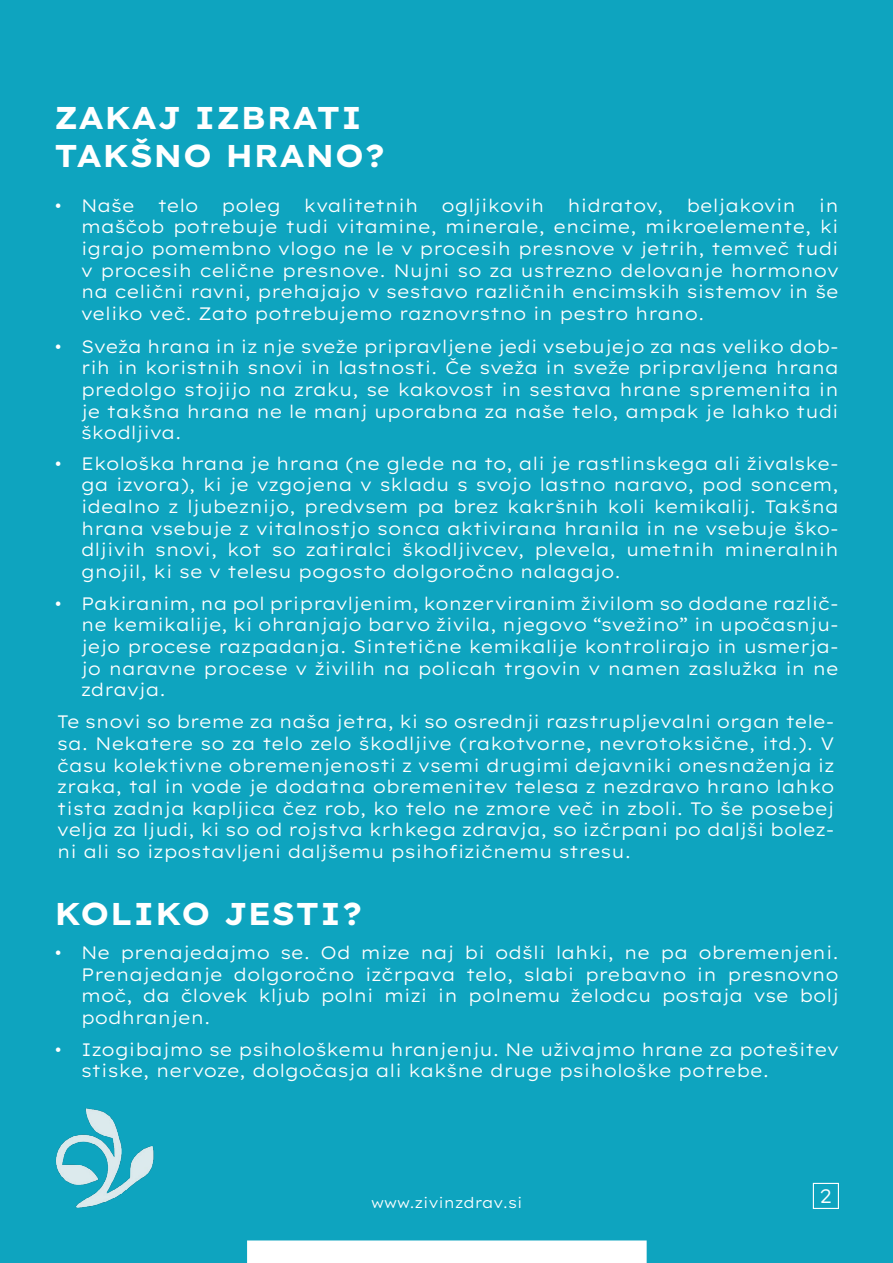
<style>
.page{position:relative;width:893px;height:1263px;background:#0ea4bf}
.page>*{position:absolute;margin:0;border:0;box-sizing:border-box;transform-origin:0 0}
.t1{font:700 31.5px/37.8px "Lexend Exa";color:#fff}
.t2{font:300 19.5px "Lexend Exa";color:#fff}
.t3{font:300 18px/21.6px "Lexend Exa";color:#fff;text-align:justify}
.t4{font:300 15px "Lexend Exa";color:#fff}
</style>
<div class="page">
<div style="left:247px;top:1240px;width:400px;height:23px;background:#fff"></div>
<img style="left:56px;top:1108px;width:98px;height:100px">
<div style="left:813px;top:1183px;width:26px;height:26px;border:1px solid #fff"></div>
<h1 class="t1" style="left:54px;top:97px;width:333px">ZAKAJ IZBRATI<br>TAKŠNO HRANO?</h1>
<p class="t3" style="left:54px;top:193px;width:82px">• Naše</p>
<p class="t3" style="left:158px;top:193px;width:42px">telo</p>
<p class="t3" style="left:222px;top:193px;width:61px">poleg</p>
<p class="t3" style="left:304px;top:193px;width:116px">kvalitetnih</p>
<p class="t3" style="left:441px;top:193px;width:105px">ogljikovih</p>
<p class="t3" style="left:568px;top:193px;width:97px">hidratov,</p>
<p class="t3" style="left:686px;top:193px;width:111px">beljakovin</p>
<p class="t3" style="left:81px;top:193px;width:759px;text-indent:738px">in maščob potrebuje tudi vitamine, minerale, encime, mikroelemente, ki igrajo pomembno vlogo ne le v procesih presnove v jetrih, temveč tudi v procesih celične presnove. Nujni so za ustrezno delovanje hormonov na celični ravni, prehajajo v sestavo različnih encimskih sistemov in še veliko več. Zato potrebujemo raznovrstno in pestro hrano.</p>
<p class="t3" style="left:81px;top:334px;width:759px;text-indent:-27px">• Sveža hrana in iz nje sveže pripravljene jedi vsebujejo za nas veliko dob&shy;rih in koristnih snovi in lastnosti. Če sveža in sveže pripravljena hrana predolgo stojijo na zraku, se kakovost in sestava hrane spremenita in je takšna hrana ne le manj uporabna za naše telo, ampak je lahko tudi škodljiva.</p>
<p class="t3" style="left:81px;top:451px;width:759px;text-indent:-27px">• Ekološka hrana je hrana (ne glede na to, ali je rastlinskega ali živalske&shy;ga izvora), ki je vzgojena v skladu s svojo lastno naravo, pod soncem, idealno z ljubeznijo, predvsem pa brez kakršnih koli kemikalij. Takšna hrana vsebuje z vitalnostjo sonca aktivirana hranila in ne vsebuje ško&shy;dljivih snovi, kot so zatiralci škodljivcev, plevela, umetnih mineralnih gnojil, ki se v telesu pogosto dolgoročno nalagajo.</p>
<p class="t3" style="left:81px;top:591px;width:759px;text-indent:-27px">• Pakiranim, na pol pripravljenim, konzerviranim živilom so dodane različ&shy;ne kemikalije, ki ohranjajo barvo živila, njegovo “svežino” in upočasnju&shy;jejo procese razpadanja. Sintetične kemikalije kontrolirajo in usmerja&shy;jo naravne procese v živilih na policah trgovin v namen zaslužka in ne zdravja.</p>
<p class="t3" style="left:57px;top:710px;width:779px">Te snovi so breme za naša jetra, ki so osrednji razstrupljevalni organ tele&shy;sa. Nekatere so za telo zelo škodljive (rakotvorne, nevrotoksične, itd.). V času kolektivne obremenjenosti z vsemi drugimi dejavniki onesnaženja iz zraka, tal in vode je dodatna obremenitev telesa z nezdravo hrano lahko tista zadnja kapljica čez rob, ko telo ne zmore več in zboli. To še posebej velja za ljudi, ki so od rojstva krhkega zdravja, so izčrpani po daljši bolez&shy;ni ali so izpostavljeni daljšemu psihofizičnemu stresu.</p>
<h1 class="t1" style="left:54px;top:892px;width:310px">KOLIKO JESTI?</h1>
<p class="t3" style="left:81px;top:940px;width:759px;text-indent:-27px">• Ne prenajedajmo se. Od mize naj bi odšli lahki, ne pa obremenjeni.<br>Prenajedanje dolgoročno izčrpava telo, slabi prebavno in presnovno moč, da človek kljub polni mizi in polnemu želodcu postaja vse bolj podhranjen.</p>
<p class="t3" style="left:81px;top:1037px;width:759px;text-indent:-27px">• Izogibajmo se psihološkemu hranjenju. Ne uživajmo hrane za potešitev stiske, nervoze, dolgočasja ali kakšne druge psihološke potrebe.</p>
<p class="t4" style="left:371px;top:1191px;width:153px">www.zivinzdrav.si</p>
<p class="t2" style="left:819px;top:1181px;width:14px">2</p>
</div>
